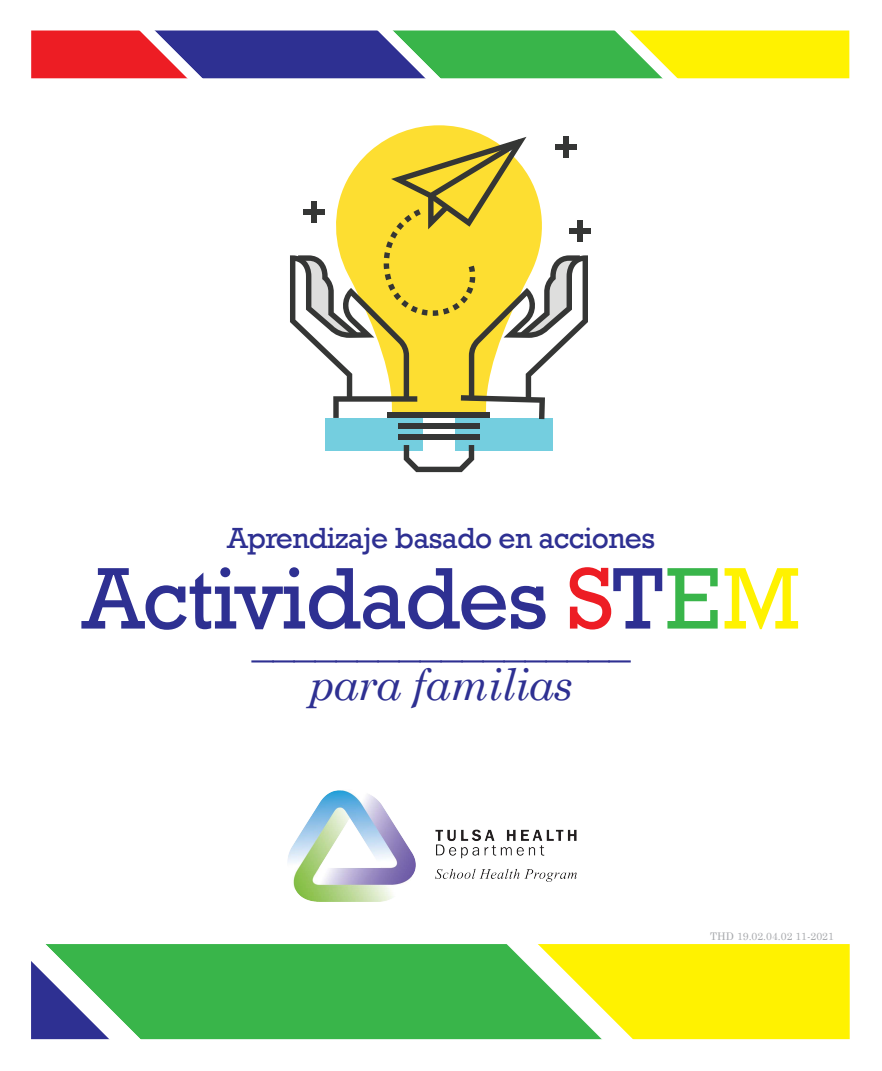
<style>
.page{position:relative;width:882px;height:1071px;background:#fff}
.page>*{position:absolute;margin:0;border:0;box-sizing:border-box;transform-origin:0 0}
.t1{font:88.9px "Rockwell";letter-spacing:-.02em;color:#2e3092}
.t2{font:italic 43.75px/43.1px "Century Schoolbook";letter-spacing:-.02em;color:#2e3092;text-align:center}
.t3{font:29.93px "Rockwell";letter-spacing:-.02em;color:#2e3092}
.t4{font:10.5px "Century Schoolbook";color:#a7a9ac}
.s1{color:#ed1d24}
.s2{color:#39b54a}
.s3{color:#fff200}
</style>
<div class="page">
<svg style="left:31px;top:31px;width:818px;height:47px;background:#8e894f"></svg>
<div style="left:663px;top:944px;width:187px;height:95px;background:#fff200"></div>
<svg style="left:416px;top:944px;width:247px;height:95px;background:#90d149"></svg>
<svg style="left:31px;top:944px;width:385px;height:95px;background:#47af5e"></svg>
<div style="left:455px;top:418px;width:98px;height:32px;background:#74cedf"></div>
<div style="left:325px;top:418px;width:98px;height:32px;background:#74cedf"></div>
<svg style="left:391px;top:125px;width:136px;height:12px"></svg>
<svg style="left:404px;top:445px;width:70px;height:27px"></svg>
<div style="left:398px;top:423px;width:82px;height:6px;background:#353635"></div>
<div style="left:398px;top:434px;width:82px;height:6px;background:#353635"></div>
<div style="left:569px;top:228px;width:22px;height:6px;background:#353635"></div>
<div style="left:564px;top:136px;width:5px;height:22px;background:#353635"></div>
<svg style="left:290px;top:137px;width:298px;height:282px"></svg>
<img style="left:288px;top:790px;width:288px;height:112px">
<p class="t3" style="left:227px;top:520px;width:430px">Aprendizaje basado en acciones</p>
<h1 class="t1" style="left:82px;top:547px;width:720px">Actividades <span class="s1">S</span>T<span class="s2">E</span><span class="s3">M</span></h1>
<p class="t2" style="left:252px;top:619px;width:380px">__________________ para familias</p>
<p class="t4" style="left:710px;top:930px;width:125px">THD 19.02.04.02 11-2021</p>
</div>
